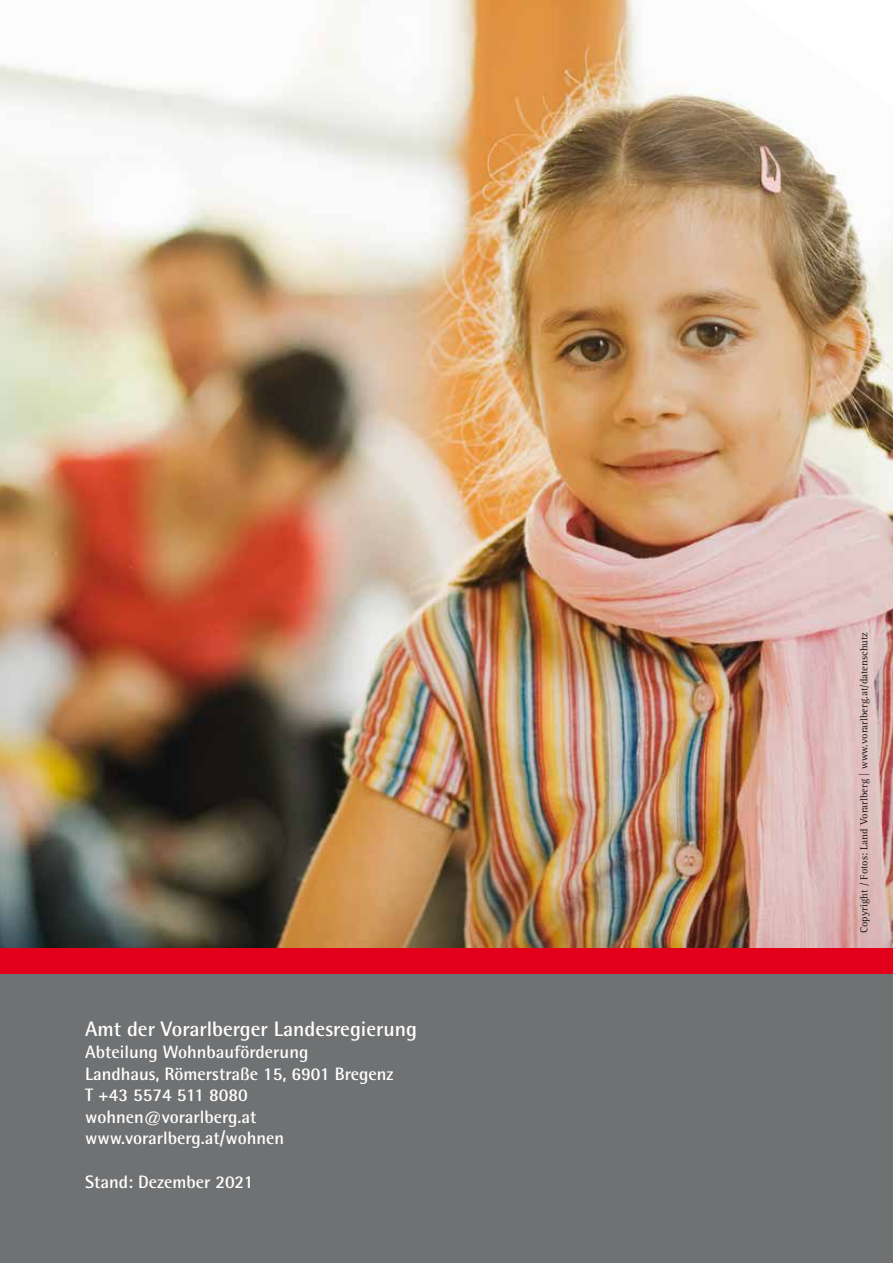
<style>
.page{position:relative;width:893px;height:1263px;background:#fff}
.page>*{position:absolute;margin:0;border:0;box-sizing:border-box;transform-origin:0 0}
.t1{font:700 21px "Rotis Semi Sans";color:#fff}
.t2{font:700 18px/21.6px "Rotis Semi Sans";color:#fff}
.t3{font:10.5px "AT Rotis Serif";color:#1a171c}
</style>
<div class="page">
<img style="left:0;top:0;width:893px;height:948px">
<div style="left:0;top:974px;width:893px;height:289px;background:#707172"></div>
<div style="left:0;top:948px;width:893px;height:26px;background:#e2001a"></div>
<svg style="left:740px;top:0;width:153px;height:212px"></svg>
<p class="t1" style="left:85px;top:1016px;width:333px">Amt der Vorarlberger Landesregierung</p>
<p class="t2" style="left:85px;top:1041px;width:310px">Abteilung Wohnbauförderung<br>Landhaus, Römerstraße 15, 6901 Bregenz<br>T +43 5574 511 8080 wohnen@vorarlberg.at www.vorarlberg.at/wohnen</p>
<p class="t2" style="left:85px;top:1170px;width:170px">Stand: Dezember 2021</p>
<p class="t3" style="left:858px;top:933px;width:302px;rotate:-90deg">Copyright / Fotos: Land Vorarlberg | www.vorarlberg.at/datenschutz</p>
</div>
